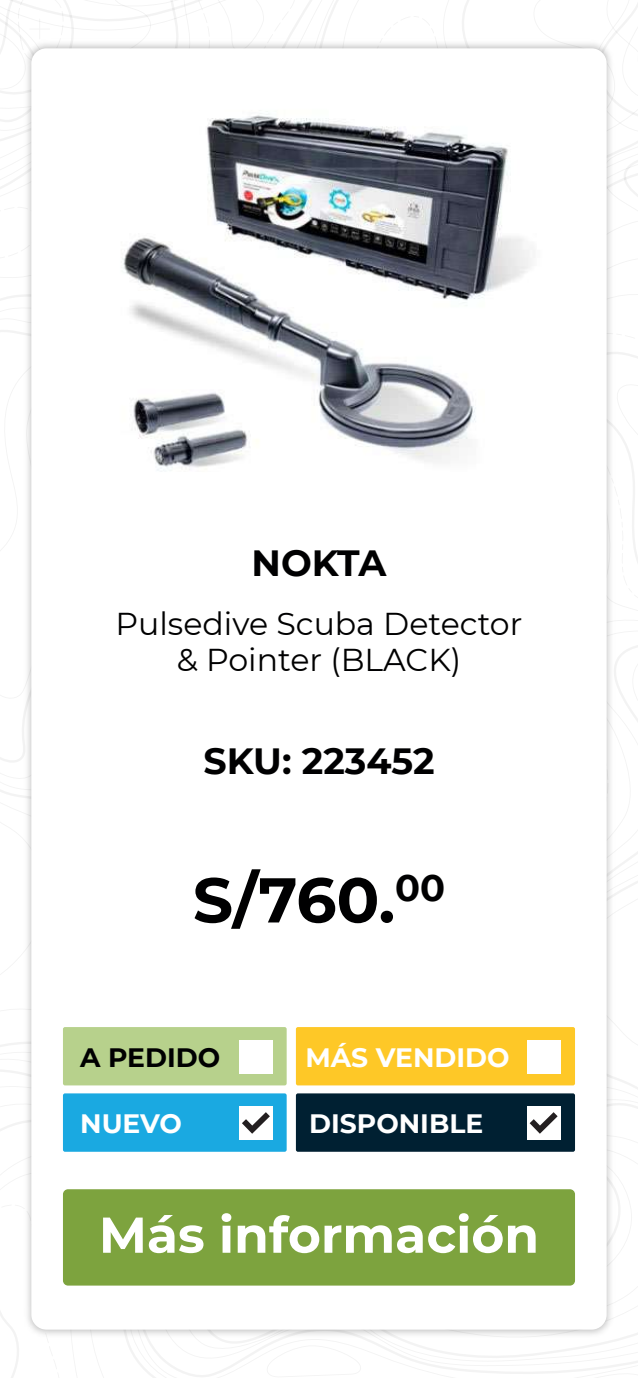
<style>
.page{position:relative;width:638px;height:1378px;background:#fff}
.page>*{position:absolute;margin:0;border:0;box-sizing:border-box;transform-origin:0 0}
.t1{font:700 63.12px "Montserrat";color:#000001}
.t2{font:700 50.25px "Montserrat";color:#fff}
.t3{font:700 36.5px "Montserrat";color:#000001}
.t4{font:31.62px/36.4px "Montserrat";color:#000001;text-align:center}
.t5{font:700 26.62px "Montserrat";color:#fff}
.t6{font:700 26.62px "Montserrat";color:#000001}
</style>
<div class="page">
<svg style="left:0;top:1086px;width:637px;height:292px"></svg>
<svg style="left:0;top:696px;width:20px;height:378px"></svg>
<svg style="left:0;top:1151px;width:130px;height:227px"></svg>
<svg style="left:266px;top:1344px;width:96px;height:33px"></svg>
<svg style="left:0;top:1px;width:303px;height:93px"></svg>
<img style="left:20px;top:37px;width:598px;height:1305px">
<div style="left:31px;top:48px;width:575px;height:1282px;background:#fff;border-radius:15px"></div>
<img style="left:122px;top:111px;width:409px;height:360px">
<div style="left:63px;top:1189px;width:512px;height:97px;background:#7da33e;border-radius:5px"></div>
<div style="left:63px;top:1027px;width:223px;height:58px;background:#b7d18c;border-radius:2px"></div>
<div style="left:296px;top:1027px;width:279px;height:58px;background:#fec827;border-radius:2px"></div>
<div style="left:63px;top:1093px;width:223px;height:59px;background:#1aa9e1;border-radius:2px"></div>
<div style="left:296px;top:1093px;width:279px;height:59px;background:#002032;border-radius:2px"></div>
<div style="left:239px;top:1040px;width:33px;height:33px;background:#fff"></div>
<div style="left:239px;top:1106px;width:33px;height:34px;background:#fff"></div>
<svg style="left:429px;top:868px;width:208px;height:376px"></svg>
<svg style="left:242px;top:1112px;width:28px;height:22px"></svg>
<p class="t3" style="left:251px;top:537px;width:136px">NOKTA</p>
<p class="t4" style="left:115px;top:604px;width:408px">Pulsedive Scuba Detector &amp; Pointer (BLACK)</p>
<p class="t3" style="left:203px;top:735px;width:233px">SKU: 223452</p>
<h1 class="t1" style="left:193px;top:855px;width:254px">S/760.<sup>00</sup></h1>
<p class="t6" style="left:80px;top:1038px;width:141px">A PEDIDO</p>
<p class="t5" style="left:305px;top:1038px;width:206px">MÁS VENDIDO</p>
<p class="t5" style="left:80px;top:1105px;width:103px">NUEVO</p>
<p class="t5" style="left:309px;top:1105px;width:175px">DISPONIBLE</p>
<h2 class="t2" style="left:99px;top:1199px;width:441px">Más información</h2>
</div>
